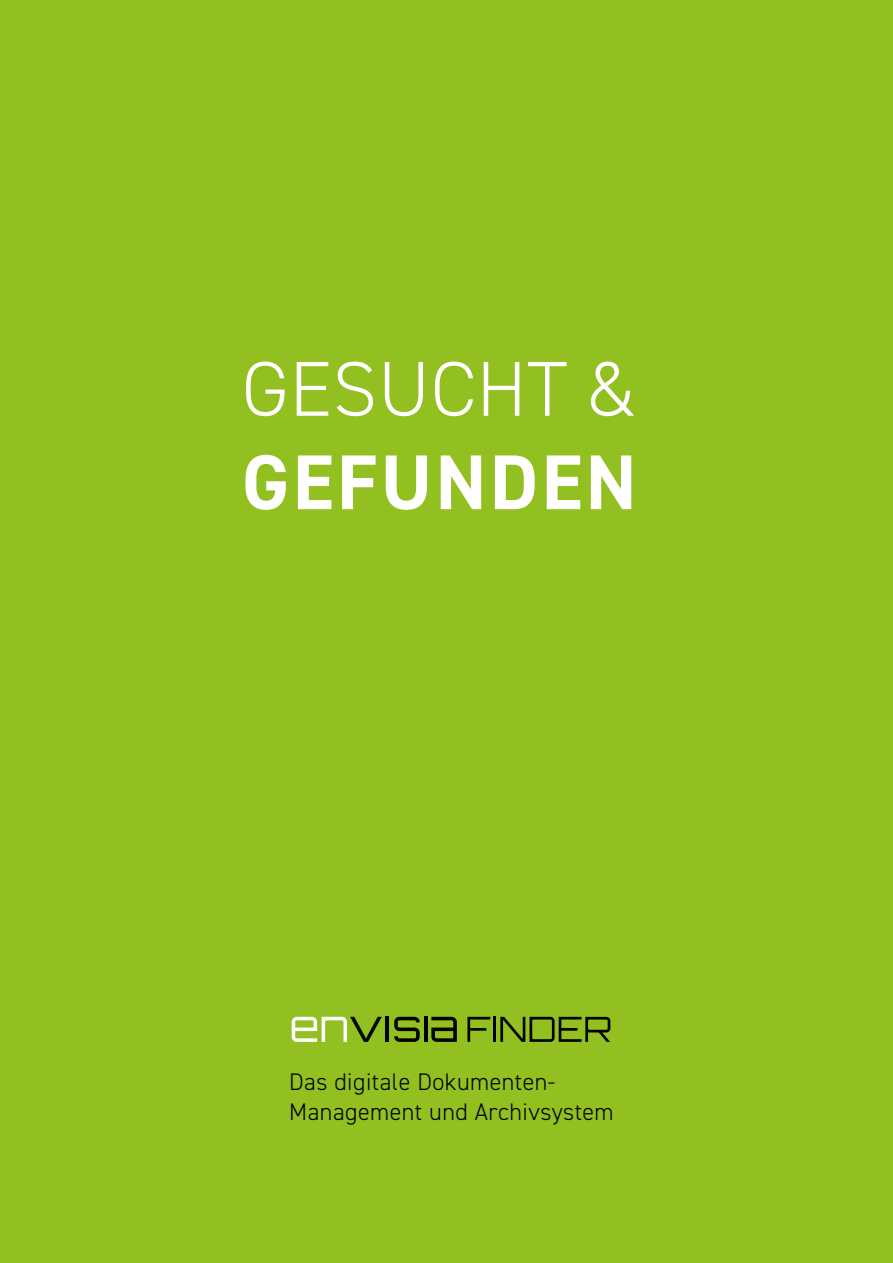
<style>
.page{position:relative;width:893px;height:1263px;background:#92c020}
.page>*{position:absolute;margin:0;border:0;box-sizing:border-box;transform-origin:0 0}
.t1{font:300 77.85px "DIN2014";letter-spacing:.01em;color:#fff}
.t2{font:700 77.85px "DIN2014";letter-spacing:.04em;color:#fff}
.t3{font:300 24px/30.2px "DIN2014";letter-spacing:.02em;color:#000}
</style>
<div class="page">
<svg style="left:292px;top:1017px;width:90px;height:25px"></svg>
<hr style="left:385px;top:1017px;width:4px;height:25px;background:#010202">
<svg style="left:394px;top:1017px;width:26px;height:25px"></svg>
<hr style="left:424px;top:1017px;width:3px;height:25px;background:#010202">
<svg style="left:431px;top:1017px;width:26px;height:25px"></svg>
<svg style="left:467px;top:1017px;width:23px;height:25px"></svg>
<hr style="left:493px;top:1017px;width:2px;height:25px;background:#010202">
<svg style="left:500px;top:1017px;width:110px;height:25px"></svg>
<h1 class="t1" style="left:242px;top:342px;width:398px">GESUCHT &amp;</h1>
<h1 class="t2" style="left:242px;top:431px;width:396px">GEFUNDEN</h1>
<p class="t3" style="left:289px;top:1067px;width:326px">Das digitale Dokumenten-<br>Management und Archivsystem</p>
</div>
